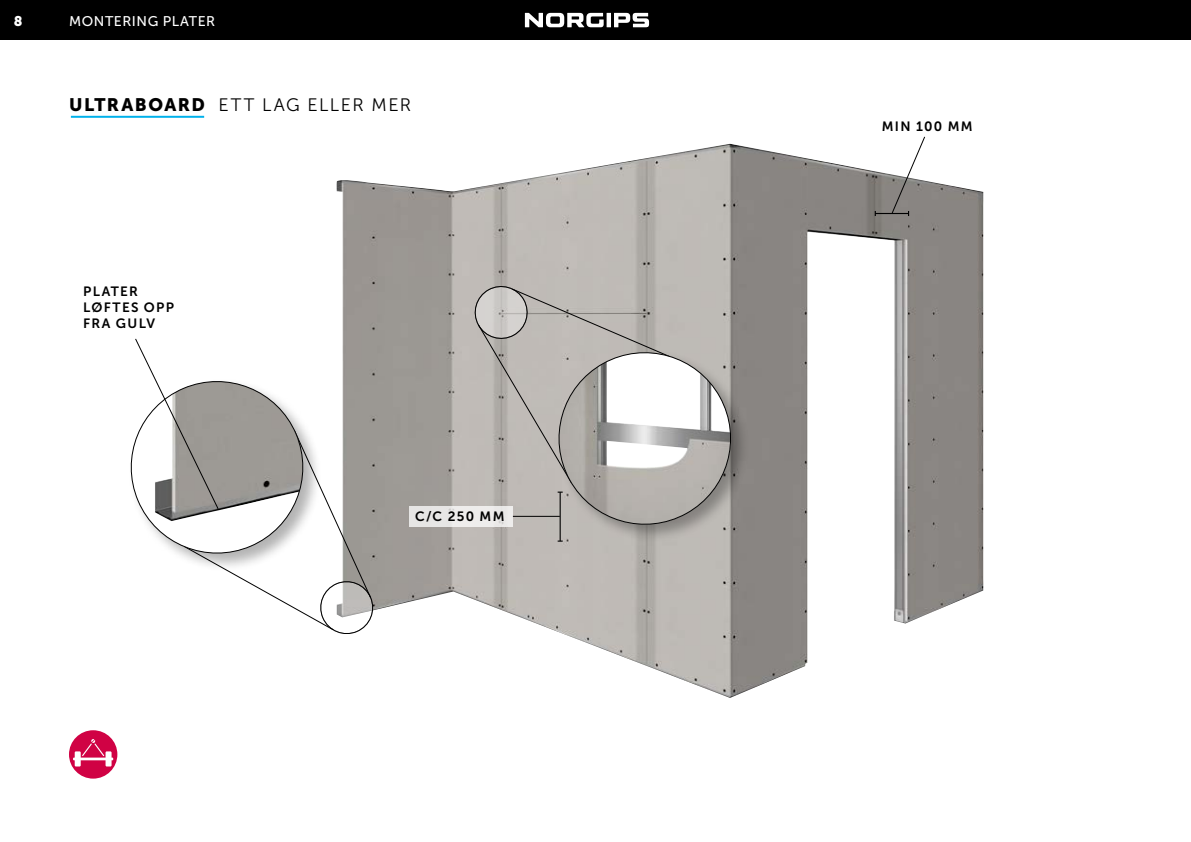
<style>
.page{position:relative;width:1191px;height:842px;background:#fff}
.page>*{position:absolute;margin:0;border:0;box-sizing:border-box;transform-origin:0 0}
.t1{font:18px "Museo Sans 300";letter-spacing:.085em;color:#000}
.t2{font:14px "Museo Sans 500";letter-spacing:.04em;color:#fff}
.t3{font:14px "Museo Sans 900";color:#fff}
.t4{font:13.4px/16px "Museo Sans 700";letter-spacing:.095em;color:#000}
.s1{font-family:"Museo Sans 900"}
</style>
<div class="page">
<div style="left:0;top:0;width:1191px;height:40px;background:#000"></div>
<div style="left:606px;top:13px;width:5px;height:14px;background:#fff"></div>
<svg style="left:614px;top:13px;width:35px;height:14px"></svg>
<svg style="left:525px;top:13px;width:78px;height:14px"></svg>
<hr style="left:71px;top:116px;width:133px;height:2px;background:#00b1eb">
<img style="left:336px;top:144px;width:647px;height:554px">
<div style="left:69px;top:730px;width:48px;height:49px;background:#d00244;border-radius:50%"></div>
<div style="left:75px;top:751px;width:6px;height:15px;background:#fff"></div>
<div style="left:106px;top:751px;width:6px;height:15px;background:#fff"></div>
<hr style="left:73px;top:757px;width:40px;height:3px;background:#fff">
<svg style="left:82px;top:739px;width:23px;height:18px"></svg>
<div style="left:556px;top:349px;width:193px;height:194px;background:#898582"></div>
<hr style="left:875px;top:213px;width:33px;height:1px;background:#000">
<svg style="left:891px;top:136px;width:34px;height:80px"></svg>
<svg style="left:130px;top:338px;width:246px;height:299px"></svg>
<svg style="left:471px;top:283px;width:271px;height:259px;background:#bab7b3"></svg>
<hr style="left:512px;top:516px;width:48px;height:1px;background:#000">
<div style="left:409px;top:506px;width:103px;height:21px;background:#eae9e8"></div>
<p class="t3" style="left:14px;top:13px;width:10px">8</p>
<p class="t2" style="left:69px;top:13px;width:148px">MONTERING PLATER</p>
<h1 class="t1" style="left:69px;top:95px;width:344px"><span class="s1">ULTRABOARD</span> ETT LAG ELLER MER</h1>
<p class="t4" style="left:83px;top:284px;width:92px">PLATER<br>LØFTES OPP<br>FRA GULV</p>
<p class="t4" style="left:415px;top:508px;width:91px">C/C 250 MM</p>
<p class="t4" style="left:881px;top:118px;width:92px">MIN 100 MM</p>
</div>
